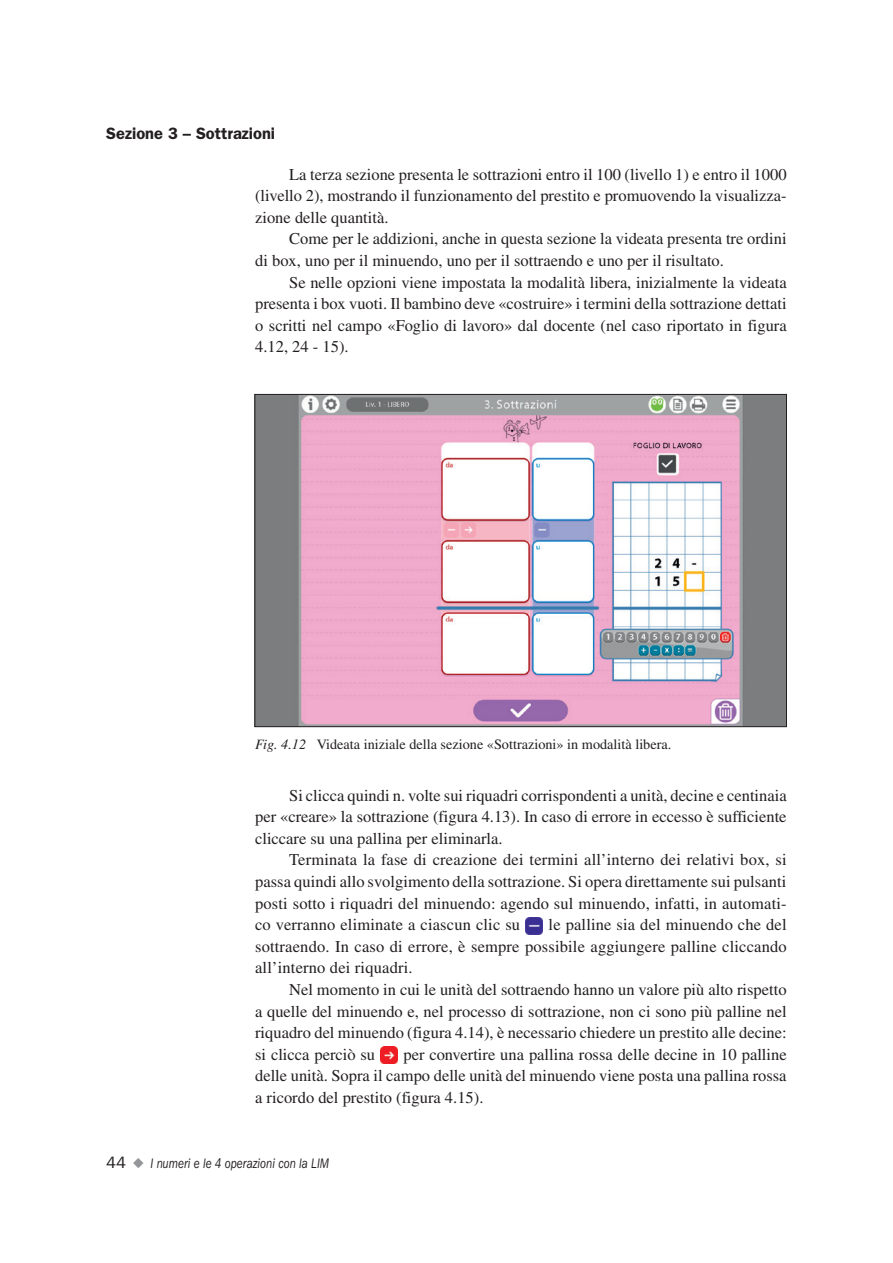
<style>
.page{position:relative;width:893px;height:1263px;background:#fff}
.page>*{position:absolute;margin:0;border:0;box-sizing:border-box;transform-origin:0 0}
.t1{font:16.5px/21.6px "Times LT Std";color:#231f20;text-align:justify}
.t2{font:600 16.5px "ITC Franklin Gothic Std";color:#231f20}
.t3{font:14.25px "Times LT Std";color:#231f20}
.t4{font:italic 14.25px "ITC Franklin Gothic Std";color:#231f20;scale:.8 1}
.s1{font-style:italic}
.s2{font-style:normal;font-size:16.5px}
.s3{color:#939598}
</style>
<div class="page">
<img style="left:257px;top:396px;width:528px;height:329px">
<img style="left:525px;top:917px;width:17px;height:17px">
<img style="left:380px;top:1047px;width:17px;height:17px">
<p class="t2" style="left:106px;top:123px;width:170px">Sezione 3 – Sottrazioni</p>
<p class="t1" style="left:255px;top:163px;width:533px;text-indent:34px">La terza sezione presenta le sottrazioni entro il 100 (livello 1) e entro il 1000 (livello 2), mostrando il funzionamento del prestito e promuovendo la visualizza&shy;zione delle quantità.</p>
<p class="t1" style="left:255px;top:228px;width:533px;text-indent:34px">Come per le addizioni, anche in questa sezione la videata presenta tre ordini di box, uno per il minuendo, uno per il sottraendo e uno per il risultato.</p>
<p class="t1" style="left:255px;top:271px;width:533px;text-indent:34px">Se nelle opzioni viene impostata la modalità libera, inizialmente la videata presenta i box vuoti. Il bambino deve «costruire» i termini della sottrazione dettati o scritti nel campo «Foglio di lavoro» dal docente (nel caso riportato in figura 4.12, 24 - 15).</p>
<p class="t3" style="left:255px;top:736px;width:418px"><span class="s1">Fig. 4.12</span> Videata iniziale della sezione «Sottrazioni» in modalità libera.</p>
<p class="t1" style="left:255px;top:784px;width:533px;text-indent:34px">Si clicca quindi n. volte sui riquadri corrispondenti a unità, decine e centinaia per «creare» la sottrazione (figura 4.13). In caso di errore in eccesso è sufficiente cliccare su una pallina per eliminarla.</p>
<p class="t1" style="left:255px;top:849px;width:533px;text-indent:34px">Terminata la fase di creazione dei termini all’interno dei relativi box, si passa quindi allo svolgimento della sottrazione. Si opera direttamente sui pulsanti posti sotto i riquadri del minuendo: agendo sul minuendo, infatti, in automati&shy;co verranno eliminate a ciascun clic su</p>
<p class="t1" style="left:255px;top:914px;width:533px;text-indent:293px">le palline sia del minuendo che del sottraendo. In caso di errore, è sempre possibile aggiungere palline cliccando all’interno dei riquadri.</p>
<p class="t1" style="left:255px;top:978px;width:533px;text-indent:34px">Nel momento in cui le unità del sottraendo hanno un valore più alto rispetto a quelle del minuendo e, nel processo di sottrazione, non ci sono più palline nel riquadro del minuendo (figura 4.14), è necessario chiedere un prestito alle decine: si clicca perciò su</p>
<p class="t1" style="left:255px;top:1043px;width:533px;text-indent:148px">per convertire una pallina rossa delle decine in 10 palline delle unità. Sopra il campo delle unità del minuendo viene posta una pallina rossa a ricordo del prestito (figura 4.15).</p>
<p class="t4" style="left:106px;top:1155px;width:280px"><span class="s2">44</span> <span class="s3">◆</span> I numeri e le 4 operazioni con la LIM</p>
</div>
